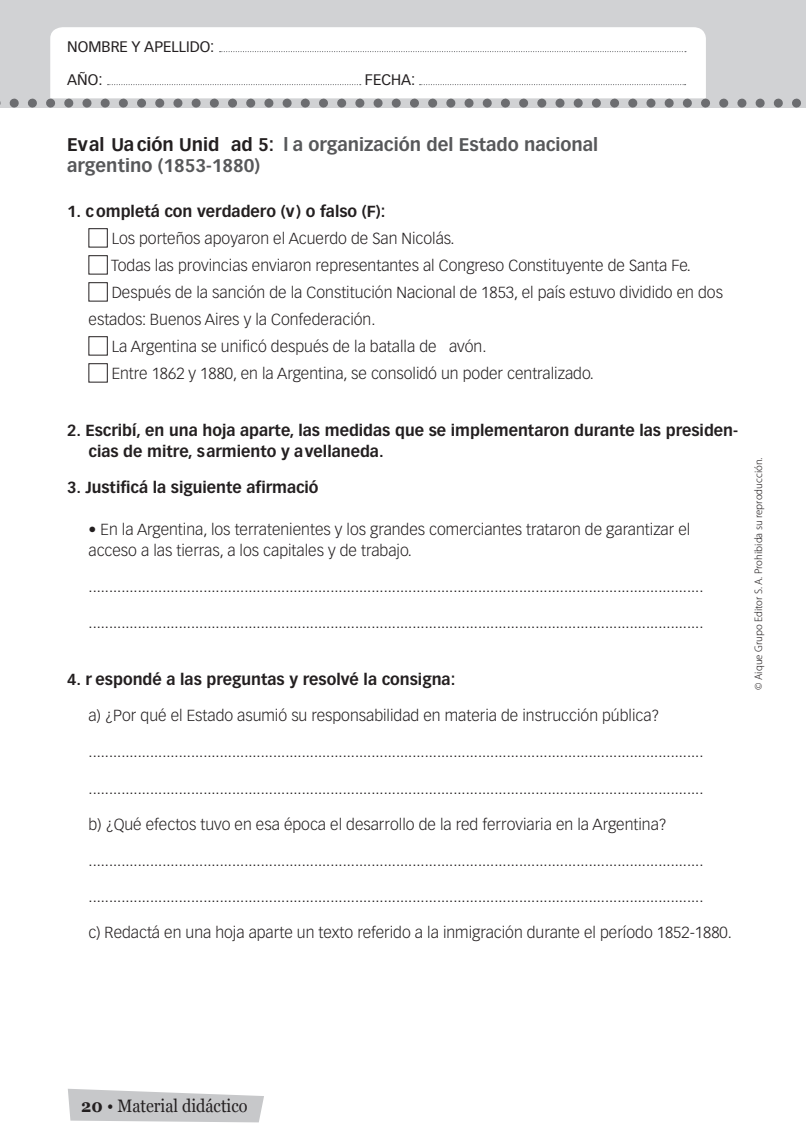
<style>
.page{position:relative;width:806px;height:1148px;background:#fff}
.page>*{position:absolute;margin:0;border:0;box-sizing:border-box;transform-origin:0 0}
.t1{font:700 18px/21.8px "Vectora LT Std";color:#57585a}
.t2{font:18px "Georgia";color:#231f20;scale:.9 1}
.t3{font:300 15.75px/21px "Vectora LT Std";color:#231f20}
.t4{font:700 15.75px/21px "Vectora LT Std";color:#231f20}
.t5{font:15px "Vectora LT Std";color:#231f20}
.t6{font:300 9.75px "Koz Go Pro";color:#231f20}
.s1{color:#231f20}
.s2{font-family:"Vectora LT Std"}
.s3{font-weight:700}
</style>
<div class="page">
<div style="left:0;top:0;width:805px;height:108px;background:#d1d2d4"></div>
<div style="left:50px;top:27px;width:655px;height:71px;background:#fff"></div>
<svg style="left:219px;top:51px;width:466px;height:1px"></svg>
<svg style="left:107px;top:84px;width:253px;height:1px"></svg>
<svg style="left:419px;top:84px;width:266px;height:1px"></svg>
<svg style="left:0;top:99px;width:806px;height:9px"></svg>
<div style="left:88px;top:228px;width:20px;height:19px;border:1px solid #231f20"></div>
<div style="left:88px;top:255px;width:20px;height:19px;border:1px solid #231f20"></div>
<div style="left:88px;top:282px;width:20px;height:19px;border:1px solid #231f20"></div>
<div style="left:88px;top:336px;width:20px;height:19px;border:1px solid #231f20"></div>
<div style="left:88px;top:363px;width:20px;height:19px;border:1px solid #231f20"></div>
<svg style="left:68px;top:1089px;width:196px;height:33px;background:#cecfd1"></svg>
<p class="t5" style="left:67px;top:38px;width:148px">NOMBRE Y APELLIDO:</p>
<p class="t5" style="left:67px;top:71px;width:37px">AÑO:</p>
<p class="t5" style="left:364px;top:71px;width:52px">FECHA:</p>
<p class="t1" style="left:67px;top:133px;width:532px"><span class="s1">Eval Uación Unid ad 5:</span> l a organización del Estado nacional argentino (1853-1880)</p>
<p class="t4" style="left:67px;top:201px;width:319px">1. c ompletá con verdadero (v) o falso (F):</p>
<p class="t3" style="left:112px;top:228px;width:344px">Los porteños apoyaron el Acuerdo de San Nicolás.</p>
<p class="t3" style="left:111px;top:255px;width:581px">Todas las provincias enviaron representantes al Congreso Constituyente de Santa Fe.</p>
<p class="t3" style="left:112px;top:282px;width:612px">Después de la sanción de la Constitución Nacional de 1853, el país estuvo dividido en dos</p>
<p class="t3" style="left:88px;top:309px;width:288px">estados: Buenos Aires y la Confederación.</p>
<p class="t3" style="left:112px;top:336px;width:376px">La Argentina se unificó después de la batalla de avón.</p>
<p class="t3" style="left:112px;top:363px;width:483px">Entre 1862 y 1880, en la Argentina, se consolidó un poder centralizado.</p>
<p class="t4" style="left:88px;top:420px;width:650px;text-indent:-21px">2. Escribí, en una hoja aparte, las medidas que se implementaron durante las presiden&shy;cias de mitre, sarmiento y avellaneda.</p>
<p class="t4" style="left:67px;top:477px;width:253px">3. Justificá la siguiente afirmació</p>
<p class="t3" style="left:88px;top:519px;width:603px">• En la Argentina, los terratenientes y los grandes comerciantes trataron de garantizar el acceso a las tierras, a los capitales y de trabajo.</p>
<p class="t3" style="left:88px;top:576px;width:616px">......................................................................................................................................................</p>
<p class="t3" style="left:88px;top:612px;width:616px">......................................................................................................................................................</p>
<p class="t4" style="left:67px;top:669px;width:389px">4. r espondé a las preguntas y resolvé la consigna:</p>
<p class="t3" style="left:88px;top:705px;width:572px">a) ¿Por qué el Estado asumió su responsabilidad en materia de instrucción pública?</p>
<p class="t3" style="left:88px;top:741px;width:616px">......................................................................................................................................................</p>
<p class="t3" style="left:88px;top:778px;width:616px">......................................................................................................................................................</p>
<p class="t3" style="left:88px;top:814px;width:579px">b) ¿Qué efectos tuvo en esa época el desarrollo de la red ferroviaria en la Argentina?</p>
<p class="t3" style="left:88px;top:850px;width:616px">......................................................................................................................................................</p>
<p class="t3" style="left:88px;top:886px;width:616px">......................................................................................................................................................</p>
<p class="t3" style="left:88px;top:922px;width:644px">c) Redactá en una hoja aparte un texto referido a la inmigración durante el período 1852-1880.</p>
<p class="t6" style="left:752px;top:690px;width:234px;rotate:-90deg">© Aique Grupo Editor S. A. Prohibida su reproducción<span class="s2">.</span></p>
<p class="t2" style="left:81px;top:1095px;width:186px"><span class="s3">20</span> • Material didáctico</p>
</div>
